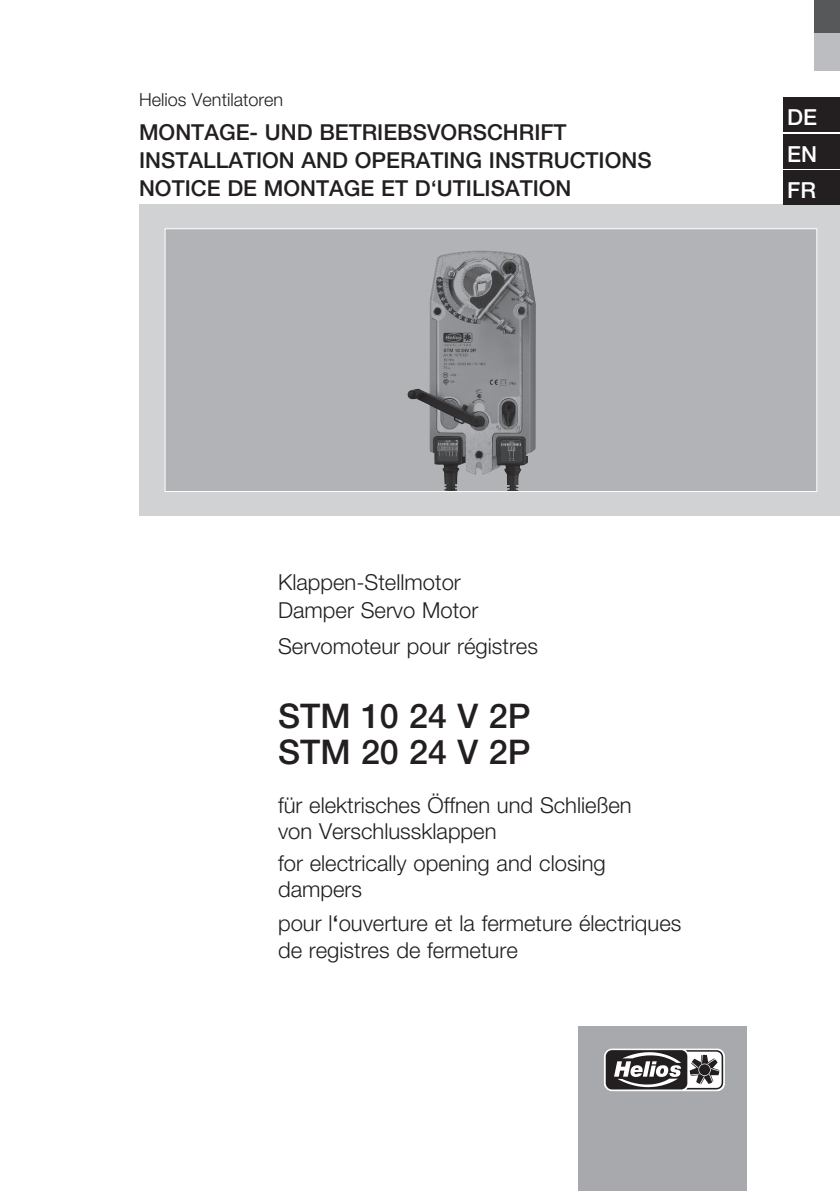
<style>
.page{position:relative;width:840px;height:1191px;background:#fff}
.page>*{position:absolute;margin:0;border:0;box-sizing:border-box;transform-origin:0 0}
.t1{font:500 34px/36.6px "Helvetica Neue";color:#231f20}
.t2{font:500 22.2px "Helvetica Neue";color:#fff}
.t3{font:300 22px/26px "Helvetica Neue";color:#231f20}
.t4{font:500 22px/28.2px "Helvetica Neue";color:#231f20}
.t5{font:300 18px "Helvetica Neue";color:#231f20}
.s1{font-weight:500}
</style>
<div class="page">
<div style="left:139px;top:204px;width:700px;height:312px;background:#d1d2d4"></div>
<div style="left:814px;top:0;width:25px;height:71px;background:#bcbdc0"></div>
<div style="left:814px;top:0;width:25px;height:33px;background:#57585a"></div>
<div style="left:165px;top:229px;width:651px;height:262px;background:#b2b3b7"></div>
<img style="left:407px;top:251px;width:93px;height:239px">
<div style="left:164px;top:228px;width:652px;height:264px;border:1px solid #fff"></div>
<div style="left:782px;top:170px;width:57px;height:34px;background:#231f20"></div>
<div style="left:578px;top:1026px;width:168px;height:165px;background:#a8a9ad"></div>
<svg style="left:604px;top:1049px;width:120px;height:41px;background:#7d7a7b"></svg>
<div style="left:782px;top:134px;width:57px;height:34px;background:#231f20"></div>
<div style="left:782px;top:97px;width:57px;height:34px;background:#231f20"></div>
<p class="t5" style="left:139px;top:88px;width:145px">Helios Ventilatoren</p>
<p class="t4" style="left:139px;top:118px;width:514px">MONTAGE- UND BETRIEBSVORSCHRIFT<br>INSTALLATION AND OPERATING INSTRUCTIONS<br>NOTICE DE MONTAGE ET D‘UTILISATION</p>
<p class="t2" style="left:786px;top:104px;width:31px">DE</p>
<p class="t2" style="left:786px;top:141px;width:31px">EN</p>
<p class="t2" style="left:786px;top:177px;width:30px">FR</p>
<p class="t3" style="left:278px;top:567px;width:202px;line-height:28px">Klappen-Stellmotor<br>Damper Servo Motor</p>
<p class="t3" style="left:278px;top:633px;width:261px">Servomoteur pour régistres</p>
<h1 class="t1" style="left:278px;top:697px;width:254px">STM 10 24 V 2P<br>STM 20 24 V 2P</h1>
<p class="t3" style="left:278px;top:792px;width:355px">für elektrisches Öffnen und Schließen von Verschlussklappen</p>
<p class="t3" style="left:278px;top:849px;width:329px">for electrically opening and closing dampers</p>
<p class="t3" style="left:278px;top:909px;width:404px;line-height:26.8px">pour l<span class="s1">‘</span>ouverture et la fermeture électriques de registres de fermeture</p>
</div>
